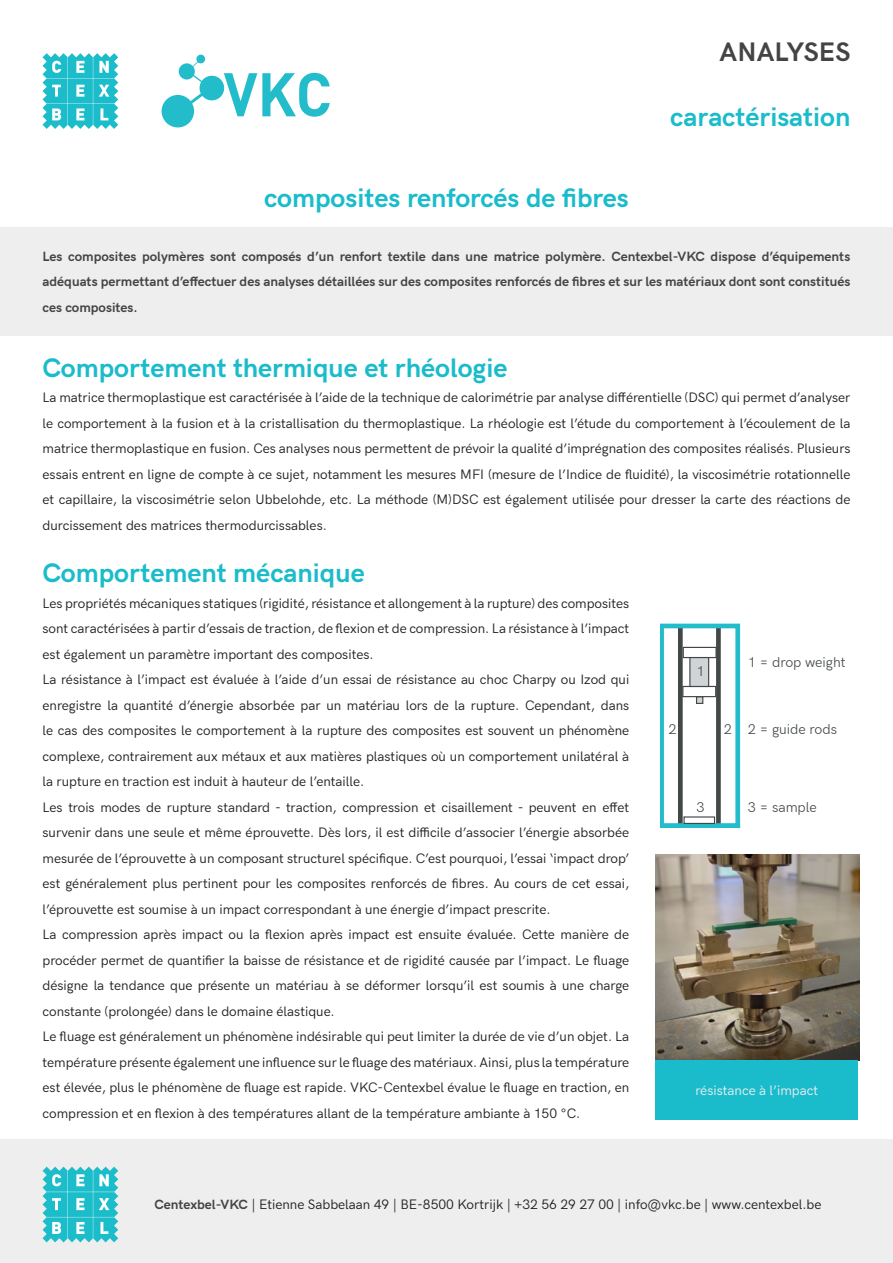
<style>
.page{position:relative;width:893px;height:1263px;background:#fff}
.page>*{position:absolute;margin:0;border:0;box-sizing:border-box;transform-origin:0 0}
.t1{font:700 27px "HK Grotesk Pro";color:#1abccb}
.t2{font:700 27px "HK Grotesk Pro";letter-spacing:.005em;color:#444}
.t3{font:14.1px "HK Grotesk Pro";color:#434748}
.t4{font:13.5px/25.5px "HK Grotesk Pro";color:#231f20;text-align:justify}
.t5{font:700 13.5px/25.5px "HK Grotesk Pro";color:#444;text-align:justify}
.t6{font:13.5px "HK Grotesk Pro";color:#eee}
.s1{font-weight:700;color:#444}
</style>
<div class="page">
<div style="left:0;top:1140px;width:893px;height:123px;background:#eee"></div>
<div style="left:0;top:227px;width:893px;height:109px;background:#eee"></div>
<svg style="left:224px;top:73px;width:106px;height:44px"></svg>
<svg style="left:190px;top:93px;width:13px;height:11px"></svg>
<svg style="left:193px;top:75px;width:9px;height:7px"></svg>
<div style="left:162px;top:95px;width:32px;height:32px;background:#22bccb;border-radius:50%"></div>
<div style="left:200px;top:76px;width:24px;height:24px;background:#22bccb;border-radius:50%"></div>
<div style="left:179px;top:63px;width:16px;height:17px;background:#22bccb;border-radius:50%"></div>
<div style="left:196px;top:55px;width:9px;height:8px;background:#22bccb;border-radius:50%"></div>
<svg style="left:43px;top:1166px;width:75px;height:76px;background:#4dcad4"></svg>
<div style="left:716px;top:626px;width:5px;height:201px;background:#434748"></div>
<div style="left:678px;top:626px;width:5px;height:200px;background:#434748"></div>
<div style="left:660px;top:624px;width:80px;height:203px;border:5px solid #23bcca"></div>
<svg style="left:660px;top:823px;width:80px;height:4px"></svg>
<div style="left:683px;top:647px;width:34px;height:11px;border:1px solid #434748"></div>
<div style="left:682px;top:686px;width:34px;height:11px;border:1px solid #434748"></div>
<div style="left:690px;top:657px;width:19px;height:29px;background:#d0d4d6"></div>
<div style="left:689px;top:657px;width:20px;height:30px;border:1px solid #434748"></div>
<div style="left:696px;top:697px;width:7px;height:6px;background:#d0d4d6"></div>
<div style="left:696px;top:696px;width:7px;height:8px;border:1px solid #434748"></div>
<div style="left:683px;top:816px;width:32px;height:8px;border:1px solid #434748"></div>
<img style="left:655px;top:855px;width:204px;height:205px">
<div style="left:655px;top:1060px;width:203px;height:60px;background:#1abccb"></div>
<svg style="left:43px;top:53px;width:75px;height:76px;background:#4fcbd6"></svg>
<p class="t2" style="left:719px;top:32px;width:132px">ANALYSES</p>
<p class="t1" style="left:670px;top:97px;width:182px">caractérisation</p>
<p class="t1" style="left:264px;top:178px;width:366px">composites renforcés de fibres</p>
<p class="t5" style="left:43px;top:244px;width:809px">Les composites polymères sont composés d’un renfort textile dans une matrice polymère. Centexbel-VKC dispose d’équipements adéquats permettant d’effectuer des analyses détaillées sur des composites renforcés de fibres et sur les matériaux dont sont constitués ces composites.</p>
<p class="t1" style="left:43px;top:347px;width:466px">Comportement thermique et rhéologie</p>
<p class="t4" style="left:43px;top:385px;width:809px">La matrice thermoplastique est caractérisée à l’aide de la technique de calorimétrie par analyse différentielle (DSC) qui permet d’analyser le comportement à la fusion et à la cristallisation du thermoplastique. La rhéologie est l’étude du comportement à l’écoulement de la matrice thermoplastique en fusion. Ces analyses nous permettent de prévoir la qualité d’imprégnation des composites réalisés. Plusieurs essais entrent en ligne de compte à ce sujet, notamment les mesures MFI (mesure de l’Indice de fluidité), la viscosimétrie rotationnelle et capillaire, la viscosimétrie selon Ubbelohde, etc. La méthode (M)DSC est également utilisée pour dresser la carte des réactions de durcissement des matrices thermodurcissables.</p>
<p class="t1" style="left:43px;top:553px;width:324px">Comportement mécanique</p>
<p class="t4" style="left:43px;top:591px;width:588px">Les propriétés mécaniques statiques (rigidité, résistance et allongement à la rupture) des composites sont caractérisées à partir d’essais de traction, de flexion et de compression. La résistance à l’impact est également un paramètre important des composites.</p>
<p class="t4" style="left:43px;top:667px;width:588px">La résistance à l’impact est évaluée à l’aide d’un essai de résistance au choc Charpy ou Izod qui enregistre la quantité d’énergie absorbée par un matériau lors de la rupture. Cependant, dans le cas des composites le comportement à la rupture des composites est souvent un phénomène complexe, contrairement aux métaux et aux matières plastiques où un comportement unilatéral à la rupture en traction est induit à hauteur de l’entaille.</p>
<p class="t4" style="left:43px;top:795px;width:588px">Les trois modes de rupture standard - traction, compression et cisaillement - peuvent en effet survenir dans une seule et même éprouvette. Dès lors, il est difficile d’associer l’énergie absorbée mesurée de l’éprouvette à un composant structurel spécifique. C’est pourquoi, l’essai ‘impact drop’ est généralement plus pertinent pour les composites renforcés de fibres. Au cours de cet essai, l’éprouvette est soumise à un impact correspondant à une énergie d’impact prescrite.</p>
<p class="t4" style="left:43px;top:922px;width:588px">La compression après impact ou la flexion après impact est ensuite évaluée. Cette manière de procéder permet de quantifier la baisse de résistance et de rigidité causée par l’impact. Le fluage désigne la tendance que présente un matériau à se déformer lorsqu’il est soumis à une charge constante (prolongée) dans le domaine élastique.</p>
<p class="t4" style="left:43px;top:1024px;width:588px">Le fluage est généralement un phénomène indésirable qui peut limiter la durée de vie d’un objet. La température présente également une influence sur le fluage des matériaux. Ainsi, plus la température est élevée, plus le phénomène de fluage est rapide. VKC-Centexbel évalue le fluage en traction, en compression et en flexion à des températures allant de la température ambiante à 150 °C.</p>
<p class="t3" style="left:669px;top:719px;width:10px">2</p>
<p class="t3" style="left:696px;top:661px;width:10px">1</p>
<p class="t3" style="left:748px;top:651px;width:99px">1 = drop weight</p>
<p class="t3" style="left:724px;top:719px;width:10px">2</p>
<p class="t3" style="left:748px;top:719px;width:91px">2 = guide rods</p>
<p class="t3" style="left:696px;top:797px;width:10px">3</p>
<p class="t3" style="left:748px;top:797px;width:71px">3 = sample</p>
<p class="t6" style="left:695px;top:1080px;width:124px">résistance à l’impact</p>
<p class="t4" style="left:155px;top:1192px;width:668px"><span class="s1">Centexbel-VKC</span> | Etienne Sabbelaan 49 | BE-8500 Kortrijk | +32 56 29 27 00 | info@vkc.be | www.centexbel.be</p>
</div>
